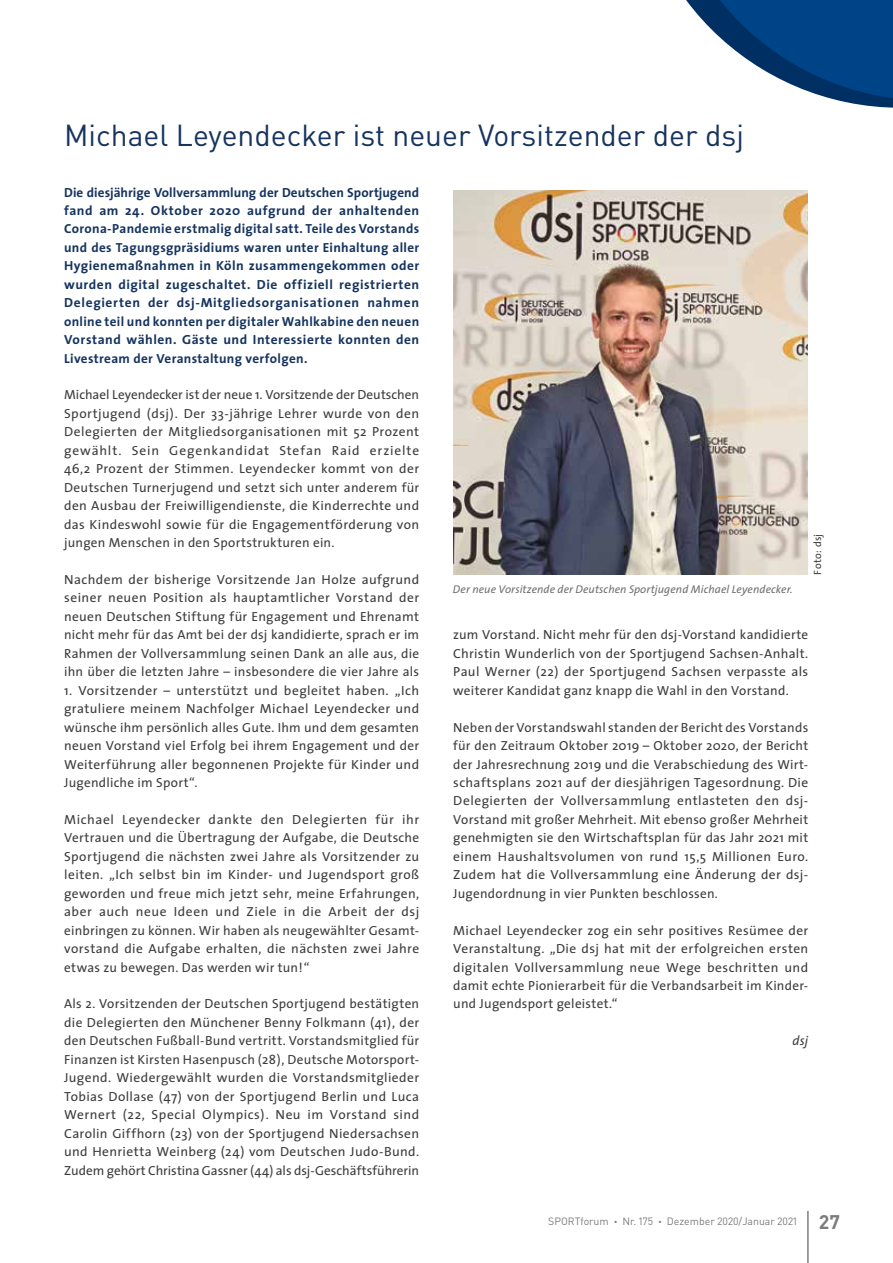
<style>
.page{position:relative;width:893px;height:1263px;background:#fff}
.page>*{position:absolute;margin:0;border:0;box-sizing:border-box;transform-origin:0 0}
.t1{font:30px "DINOT";color:#16345f}
.t2{font:13.2px/18.5px "The Sans";letter-spacing:.02em;color:#3c3c3b;text-align:justify}
.t3{font:700 13.2px/18.5px "The Sans";letter-spacing:.025em;color:#16345f;text-align:justify}
.t4{font:italic 13.2px "The Sans";color:#3c3c3b}
.t5{font:italic 11.25px "The Sans";letter-spacing:.01em;color:#706f6f}
.t6{font:10.5px "DINOT";color:#7c7b7b}
.t7{font:10.5px "The Sans";letter-spacing:.025em;color:#3c3c3b}
.s1{font-weight:900}
.s2{font-weight:700;font-size:19.5px}
</style>
<div class="page">
<hr style="left:808px;top:1211px;width:1px;height:52px;background:#3c3c3b">
<svg style="left:686px;top:0;width:207px;height:108px"></svg>
<img style="left:453px;top:190px;width:355px;height:384px">
<h1 class="t1" style="left:64px;top:115px;width:681px">Michael Leyendecker ist neuer Vorsitzender der dsj</h1>
<p class="t3" style="left:64px;top:182px;width:357px">Die diesjährige Vollversammlung der Deutschen Sportjugend fand am 24. Oktober 2020 aufgrund der anhaltenden Corona-Pandemie erstmalig digital satt. Teile des Vorstands und des Tagungsgpräsidiums waren unter Einhaltung aller Hygienemaßnahmen in Köln zusammengekommen oder wurden digital zugeschaltet. Die offiziell registrierten Delegierten der dsj-Mitgliedsorganisationen nahmen online teil und konnten per digitaler Wahlkabine den neuen Vorstand wählen. Gäste und Interessierte konnten den Livestream der Veranstaltung verfolgen.</p>
<p class="t2" style="left:64px;top:385px;width:357px">Michael Leyendecker ist der neue 1. Vorsitzende der Deutschen Sportjugend (dsj). Der 33-jährige Lehrer wurde von den Delegierten der Mitgliedsorganisationen mit 52 Prozent gewählt. Sein Gegenkandidat Stefan Raid erzielte 46,2 Prozent der Stimmen. Leyendecker kommt von der Deutschen Turnerjugend und setzt sich unter anderem für den Ausbau der Freiwilligendienste, die Kinderrechte und das Kindeswohl sowie für die Engagementförderung von jungen Menschen in den Sportstrukturen ein.</p>
<p class="t2" style="left:64px;top:570px;width:357px">Nachdem der bisherige Vorsitzende Jan Holze aufgrund seiner neuen Position als hauptamtlicher Vorstand der neuen Deutschen Stiftung für Engagement und Ehrenamt nicht mehr für das Amt bei der dsj kandidierte, sprach er im Rahmen der Vollversammlung seinen Dank an alle aus, die ihn über die letzten Jahre – insbesondere die vier Jahre als</p>
<p class="t2" style="left:64px;top:681px;width:357px">1. Vorsitzender – unterstützt und begleitet haben. „Ich gratuliere meinem Nachfolger Michael Leyendecker und wünsche ihm persönlich alles Gute. Ihm und dem gesamten neuen Vorstand viel Erfolg bei ihrem Engagement und der Weiterführung aller begonnenen Projekte für Kinder und Jugendliche im Sport“.</p>
<p class="t2" style="left:64px;top:810px;width:357px">Michael Leyendecker dankte den Delegierten für ihr Vertrauen und die Übertragung der Aufgabe, die Deutsche Sportjugend die nächsten zwei Jahre als Vorsitzender zu leiten. „Ich selbst bin im Kinder- und Jugendsport groß geworden und freue mich jetzt sehr, meine Erfahrungen, aber auch neue Ideen und Ziele in die Arbeit der dsj einbringen zu können. Wir haben als neugewählter Gesamt&shy;vorstand die Aufgabe erhalten, die nächsten zwei Jahre etwas zu bewegen. Das werden wir tun!“</p>
<p class="t2" style="left:64px;top:994px;width:357px">Als 2. Vorsitzenden der Deutschen Sportjugend bestätigten die Delegierten den Münchener Benny Folkmann (41), der den Deutschen Fußball-Bund vertritt. Vorstandsmitglied für Finanzen ist Kirsten Hasenpusch (28), Deutsche Motorsport-Jugend. Wiedergewählt wurden die Vorstandsmitglieder Tobias Dollase (47) von der Sportjugend Berlin und Luca Wernert (22, Special Olympics). Neu im Vorstand sind Carolin Giffhorn (23) von der Sportjugend Niedersachsen und Henrietta Weinberg (24) vom Deutschen Judo-Bund.<br>Zudem gehört Christina Gassner (44) als dsj-Geschäftsführerin</p>
<p class="t7" style="left:809px;top:575px;width:43px;rotate:-90deg">Foto: dsj</p>
<p class="t5" style="left:453px;top:580px;width:341px">Der neue Vorsitzende der Deutschen Sportjugend Michael Leyendecker.</p>
<p class="t2" style="left:453px;top:625px;width:357px">zum Vorstand. Nicht mehr für den dsj-Vorstand kandidierte Christin Wunderlich von der Sportjugend Sachsen-Anhalt.<br>Paul Werner (22) der Sportjugend Sachsen verpasste als weiterer Kandidat ganz knapp die Wahl in den Vorstand.</p>
<p class="t2" style="left:453px;top:717px;width:357px">Neben der Vorstandswahl standen der Bericht des Vorstands für den Zeitraum Oktober 2019 – Oktober 2020, der Bericht der Jahresrechnung 2019 und die Verabschiedung des Wirt&shy;schaftsplans 2021 auf der diesjährigen Tagesordnung. Die Delegierten der Vollversammlung entlasteten den dsj-Vorstand mit großer Mehrheit. Mit ebenso großer Mehrheit genehmigten sie den Wirtschaftsplan für das Jahr 2021 mit einem Haushaltsvolumen von rund 15,5 Millionen Euro.<br>Zudem hat die Vollversammlung eine Änderung der dsj-Jugendordnung in vier Punkten beschlossen.</p>
<p class="t2" style="left:453px;top:920px;width:357px">Michael Leyendecker zog ein sehr positives Resümee der Veranstaltung. „Die dsj hat mit der erfolgreichen ersten digitalen Vollversammlung neue Wege beschritten und damit echte Pionierarbeit für die Verbandsarbeit im Kinder&shy;und Jugendsport geleistet.“</p>
<p class="t4" style="left:792px;top:1030px;width:17px">dsj</p>
<p class="t6" style="left:548px;top:1214px;width:293px">SPORTforum <span class="s1">·</span> Nr. 175 <span class="s1">·</span> Dezember 2020/Januar 2021 <span class="s2">27</span></p>
</div>
